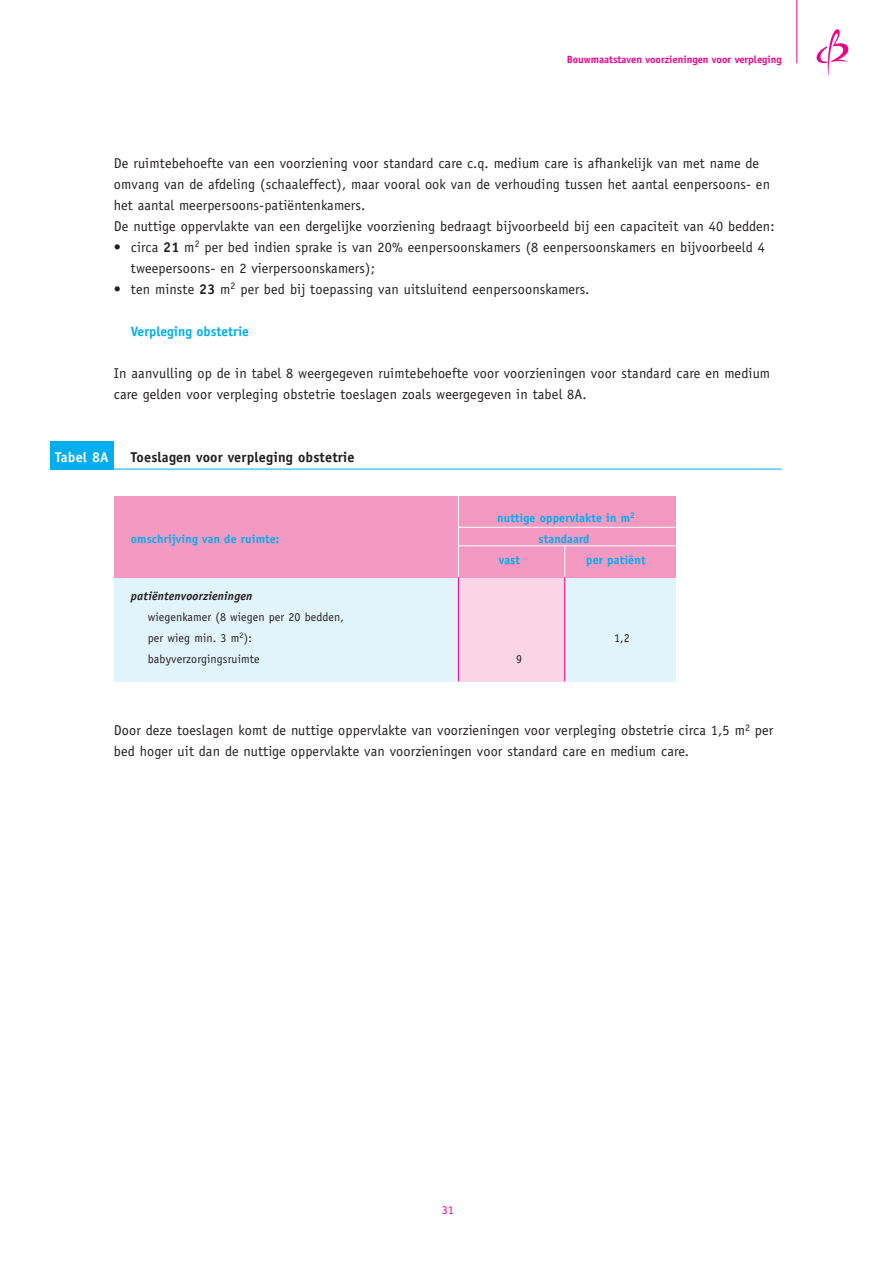
<style>
.page{position:relative;width:893px;height:1262px;background:#fff}
.page>*{position:absolute;margin:0;border:0;box-sizing:border-box;transform-origin:0 0}
.t1{font:14.25px/21px "Officina Sans";letter-spacing:.01em;color:#231f20}
.t2{font:700 14.25px "Officina Sans";letter-spacing:.01em;color:#231f20}
.t3{font:700 14.25px "Officina Sans";letter-spacing:.01em;color:#fff}
.t4{font:700 13.5px "Officina Sans";color:#00aeef}
.t5{font:12px/21px "Officina Sans";letter-spacing:.01em;color:#231f20}
.t6{font:700 12px "Officina Sans";letter-spacing:.01em;color:#00aeef}
.t7{font:italic 700 12px "Officina Sans";letter-spacing:.01em;color:#231f20}
.t8{font:12px "Officina Sans";color:#ed028c}
.t9{font:700 10.5px "Officina Sans";color:#ed028c}
.s1{font-weight:700}
</style>
<div class="page">
<hr style="left:796px;top:0;width:1px;height:63px;background:#ed028c">
<svg style="left:816px;top:29px;width:32px;height:46px"></svg>
<div style="left:114px;top:496px;width:561px;height:185px;background:#e1f4fc"></div>
<div style="left:458px;top:497px;width:106px;height:184px;background:#fad5e5"></div>
<div style="left:114px;top:496px;width:561px;height:81px;background:#f499c2"></div>
<hr style="left:458px;top:577px;width:1px;height:104px;background:#ed028c">
<hr style="left:458px;top:496px;width:1px;height:81px;background:#fff">
<hr style="left:458px;top:545px;width:217px;height:1px;background:#fff">
<hr style="left:564px;top:546px;width:1px;height:31px;background:#fff">
<hr style="left:458px;top:527px;width:217px;height:1px;background:#fff">
<div style="left:50px;top:441px;width:64px;height:28px;background:#00aeef"></div>
<hr style="left:50px;top:468px;width:731px;height:1px;background:#00aeef">
<hr style="left:564px;top:577px;width:1px;height:104px;background:#ed028c">
<p class="t9" style="left:567px;top:55px;width:216px">Bouwmaatstaven voorzieningen voor verpleging</p>
<p class="t1" style="left:114px;top:154px;width:662px">De ruimtebehoefte van een voorziening voor standard care c.q. medium care is afhankelijk van met name de omvang van de afdeling (schaaleffect), maar vooral ook van de verhouding tussen het aantal eenpersoons- en het aantal meerpersoons-patiëntenkamers.<br>De nuttige oppervlakte van een dergelijke voorziening bedraagt bijvoorbeeld bij een capaciteit van 40 bedden:</p>
<p class="t1" style="left:131px;top:238px;width:635px;text-indent:-17px">• circa <span class="s1">21</span> m<sup>2</sup> per bed indien sprake is van 20% eenpersoonskamers (8 eenpersoonskamers en bijvoorbeeld 4 tweepersoons- en 2 vierpersoonskamers);</p>
<p class="t1" style="left:114px;top:280px;width:477px">• ten minste <span class="s1">23</span> m<sup>2</sup> per bed bij toepassing van uitsluitend eenpersoonskamers.</p>
<p class="t4" style="left:131px;top:326px;width:120px">Verpleging obstetrie</p>
<p class="t1" style="left:114px;top:364px;width:658px">In aanvulling op de in tabel 8 weergegeven ruimtebehoefte voor voorzieningen voor standard care en medium care gelden voor verpleging obstetrie toeslagen zoals weergegeven in tabel 8A.</p>
<p class="t3" style="left:55px;top:452px;width:55px">Tabel 8A</p>
<p class="t2" style="left:131px;top:452px;width:225px">Toeslagen voor verpleging obstetrie</p>
<p class="t6" style="left:497px;top:513px;width:139px">nuttige oppervlakte in m<sup>2</sup></p>
<p class="t6" style="left:131px;top:534px;width:150px">omschrijving van de ruimte:</p>
<p class="t6" style="left:538px;top:534px;width:52px">standaard</p>
<p class="t6" style="left:499px;top:555px;width:23px">vast</p>
<p class="t6" style="left:586px;top:555px;width:61px">per patiënt</p>
<p class="t7" style="left:131px;top:591px;width:123px">patiëntenvoorzieningen</p>
<p class="t5" style="left:148px;top:607px;width:198px">wiegenkamer (8 wiegen per 20 bedden, per wieg min. 3 m<sup>2</sup>):</p>
<p class="t5" style="left:614px;top:628px;width:17px">1,2</p>
<p class="t5" style="left:148px;top:649px;width:113px">babyverzorgingsruimte</p>
<p class="t5" style="left:516px;top:649px;width:7px">9</p>
<p class="t1" style="left:114px;top:721px;width:661px">Door deze toeslagen komt de nuttige oppervlakte van voorzieningen voor verpleging obstetrie circa 1,5 m<sup>2</sup> per bed hoger uit dan de nuttige oppervlakte van voorzieningen voor standard care en medium care.</p>
<p class="t8" style="left:442px;top:1205px;width:13px">31</p>
</div>
